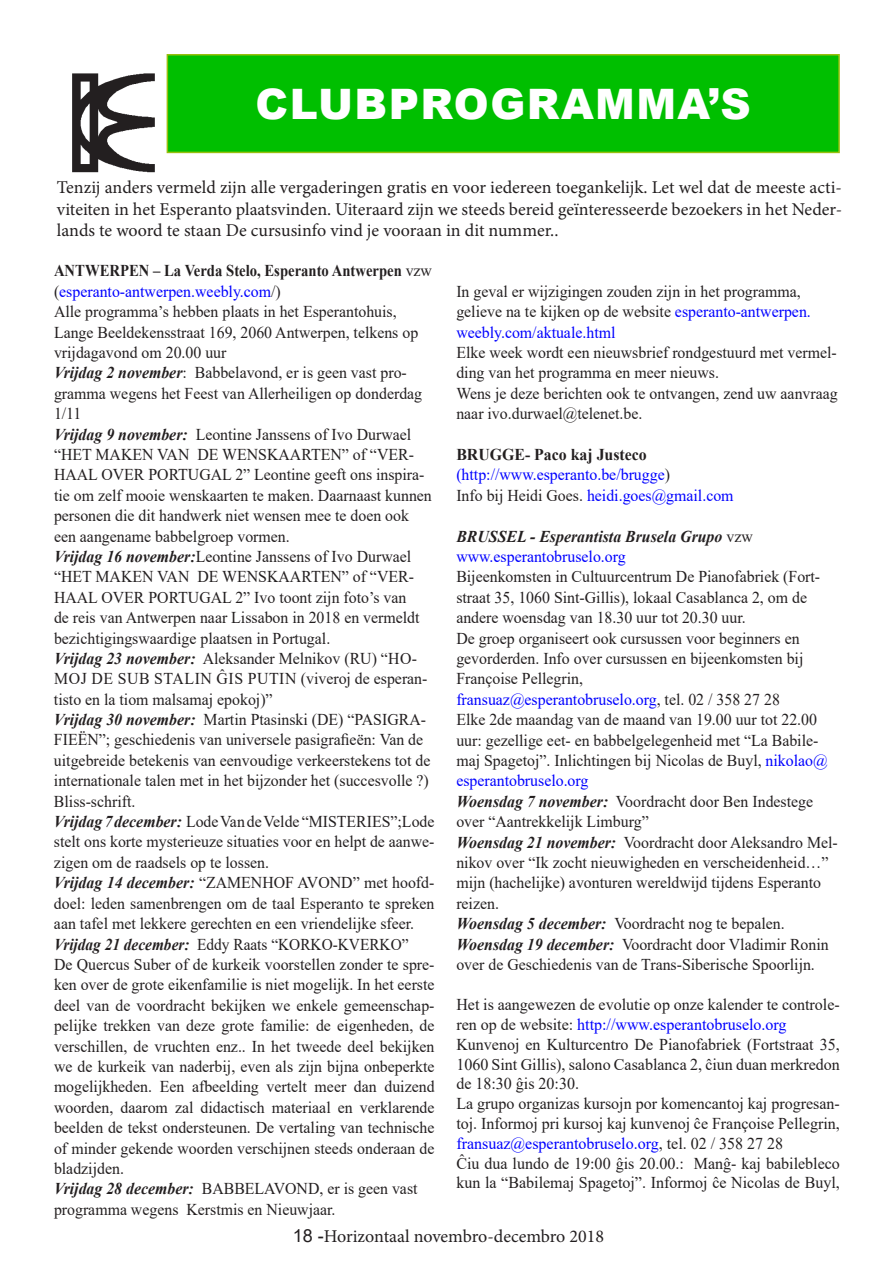
<style>
.page{position:relative;width:893px;height:1263px;background:#fff}
.page>*{position:absolute;margin:0;border:0;box-sizing:border-box;transform-origin:0 0}
.t1{font:900 42px "Arial";letter-spacing:.035em;color:#fff}
.t2{font:18px/21.6px "Minion Pro";color:#231f20;text-align:justify}
.t3{font:16.5px/20.4px "Times New Roman";color:#231f20;scale:.96 1}
.t4{font:16.5px/19.8px "Times New Roman";color:#231f20}
.t5{font:16.5px "Times New Roman";color:#00f;scale:.96 1}
.t6{font:700 16.5px/20.4px "Times New Roman";color:#231f20;scale:.89 1}
.t7{font:16.5px "Times New Roman";color:#00f}
.t8{font:16.5px "Times New Roman";color:#231f20;scale:.93 1}
.t9{font:italic 700 16.5px "Times New Roman";color:#231f20;scale:.96 1}
.t10{font:700 16.5px "Times New Roman";color:#231f20;scale:.96 1}
.s1{font-weight:400}
.s2{font-weight:400;color:#00f}
.s3{font-weight:700;font-style:italic}
.s4{color:#00f}
.s5{color:#231f20}
.s6{font-weight:400;font-style:normal}
.s7{font-family:"Arial"}
</style>
<div class="page">
<img style="left:72px;top:56px;width:100px;height:117px">
<div style="left:167px;top:55px;width:672px;height:97px;background:#00bf00"></div>
<div style="left:167px;top:54px;width:673px;height:99px;border:2px solid #98bf0e"></div>
<p class="t1" style="left:256px;top:73px;width:497px">CLUBPROGRAMMA’S</p>
<p class="t2" style="left:57px;top:176px;width:787px">Tenzij anders vermeld zijn alle vergaderingen gratis en voor iedereen toegankelijk. Let wel dat de meeste acti&shy;viteiten in het Esperanto plaatsvinden. Uiteraard zijn we steeds bereid geïnteresseerde bezoekers in het Neder&shy;lands te woord te staan De cursusinfo vind je vooraan in dit nummer..</p>
<p class="t6" style="left:54px;top:260px;width:426px">ANTWERPEN – La Verda Stelo, Esperanto Antwerpen <span class="s1">vzw (</span><span class="s2">esperanto-antwerpen.weebly.com</span><span class="s1">/)</span></p>
<p class="t3" style="left:54px;top:301px;width:381px">Alle programma’s hebben plaats in het Esperantohuis,<br>Lange Beeldekensstraat 169, 2060 Antwerpen, telkens op vrijdagavond om 20.00 uur</p>
<p class="t3" style="left:54px;top:362px;width:385px"><span class="s3">Vrijdag 2 november</span>: Babbelavond, er is geen vast pro&shy;gramma wegens het Feest van Allerheiligen op donderdag<br>1/11</p>
<p class="t3" style="left:54px;top:423px;width:395px"><span class="s3">Vrijdag 9 november:</span> Leontine Janssens of Ivo Durwael “HET MAKEN VAN DE WENSKAARTEN” of “VER-HAAL OVER PORTUGAL 2” Leontine geeft ons inspira&shy;tie om zelf mooie wenskaarten te maken. Daarnaast kunnen personen die dit handwerk niet wensen mee te doen ook een aangename babbelgroep vormen.</p>
<p class="t3" style="left:54px;top:546px;width:382px"><span class="s3">Vrijdag 16 november:</span>Leontine Janssens of Ivo Durwael “HET MAKEN VAN DE WENSKAARTEN” of “VER-HAAL OVER PORTUGAL 2” Ivo toont zijn foto’s van de reis van Antwerpen naar Lissabon in 2018 en vermeldt bezichtigingswaardige plaatsen in Portugal.</p>
<p class="t3" style="left:54px;top:648px;width:391px"><span class="s3">Vrijdag 23 november:</span> Aleksander Melnikov (RU) “HO-<br>MOJ DE SUB STALIN ĜIS PUTIN (viveroj de esperan&shy;tisto en la tiom malsamaj epokoj)”</p>
<p class="t3" style="left:54px;top:709px;width:394px"><span class="s3">Vrijdag 30 november:</span> Martin Ptasinski (DE) “PASIGRA-FIEËN”; geschiedenis van universele pasigrafieën: Van de uitgebreide betekenis van eenvoudige verkeerstekens tot de internationale talen met in het bijzonder het (succesvolle ?)<br>Bliss-schrift.</p>
<p class="t3" style="left:54px;top:811px;width:398px;text-align:justify"><span class="s3">Vrijdag 7 december:</span> Lode Van de Velde “MISTERIES”;Lode stelt ons korte mysterieuze situaties voor en helpt de aanwe&shy;zigen om de raadsels op te lossen.</p>
<p class="t3" style="left:54px;top:872px;width:398px;text-align:justify"><span class="s3">Vrijdag 14 december:</span> “ZAMENHOF AVOND” met hoofd&shy;doel: leden samenbrengen om de taal Esperanto te spreken aan tafel met lekkere gerechten en een vriendelijke sfeer.</p>
<p class="t8" style="left:54px;top:932px;width:383px"><span class="s3">Vrijdag 21 december:</span> Eddy Raats “KORKO-KVERKO”</p>
<p class="t3" style="left:54px;top:954px;width:398px;text-align:justify">De Quercus Suber of de kurkeik voorstellen zonder te spre&shy;ken over de grote eikenfamilie is niet mogelijk. In het eerste deel van de voordracht bekijken we enkele gemeenschap&shy;pelijke trekken van deze grote familie: de eigenheden, de verschillen, de vruchten enz.. In het tweede deel bekijken we de kurkeik van naderbij, even als zijn bijna onbeperkte mogelijkheden. Een afbeelding vertelt meer dan duizend woorden, daarom zal didactisch materiaal en verklarende beelden de tekst ondersteunen. De vertaling van technische of minder gekende woorden verschijnen steeds onderaan de bladzijden.</p>
<p class="t3" style="left:54px;top:1178px;width:380px"><span class="s3">Vrijdag 28 december:</span> BABBELAVOND, er is geen vast programma wegens Kerstmis en Nieuwjaar.</p>
<p class="t3" style="left:456px;top:280px;width:371px">In geval er wijzigingen zouden zijn in het programma, gelieve na te kijken op de website <span class="s4">esperanto-antwerpen. weebly.com/aktuale.html</span></p>
<p class="t3" style="left:456px;top:342px;width:398px">Elke week wordt een nieuwsbrief rondgestuurd met vermel&shy;ding van het programma en meer nieuws.</p>
<p class="t3" style="left:456px;top:382px;width:399px">Wens je deze berichten ook te ontvangen, zend uw aanvraag naar ivo.durwael@telenet.be.</p>
<p class="t10" style="left:456px;top:442px;width:200px">BRUGGE- Paco kaj Justeco</p>
<p class="t5" style="left:456px;top:463px;width:224px">(http://www.esperanto.be/brugge<span class="s5">)</span></p>
<p class="t5" style="left:456px;top:484px;width:290px"><span class="s5">Info bij Heidi Goes.</span> heidi.goes@gmail.com</p>
<p class="t9" style="left:456px;top:524px;width:310px">BRUSSEL - Esperantista Brusela Grupo <span class="s6">vzw</span></p>
<p class="t5" style="left:456px;top:545px;width:178px">www.esperantobruselo.org</p>
<p class="t3" style="left:456px;top:566px;width:380px">Bijeenkomsten in Cultuurcentrum De Pianofabriek (Fort&shy;straat 35, 1060 Sint-Gillis), lokaal Casablanca 2, om de andere woensdag van 18.30 uur tot 20.30 uur.</p>
<p class="t3" style="left:456px;top:627px;width:363px">De groep organiseert ook cursussen voor beginners en gevorderden. Info over cursussen en bijeenkomsten bij<br>Françoise Pellegrin,</p>
<p class="t5" style="left:456px;top:687px;width:339px">fransuaz@esperantobruselo.org<span class="s5">, tel. 02 / 358 27 28</span></p>
<p class="t3" style="left:456px;top:709px;width:388px">Elke 2de maandag van de maand van 19.00 uur tot 22.00 uur: gezellige eet- en babbelgelegenheid met “La Babile&shy;maj Spagetoj”. Inlichtingen bij Nicolas de Buyl, <span class="s4">nikolao@ esperantobruselo.org</span></p>
<p class="t3" style="left:456px;top:790px;width:373px"><span class="s3">Woensdag 7 november:</span> Voordracht door Ben Indestege over “Aantrekkelijk Limburg”</p>
<p class="t3" style="left:456px;top:831px;width:399px"><span class="s3">Woensdag 21 november:</span> Voordracht door Aleksandro Mel&shy;nikov over “Ik zocht nieuwigheden en verscheidenheid…” mijn (hachelijke) avonturen wereldwijd tijdens Esperanto reizen.</p>
<p class="t3" style="left:456px;top:913px;width:344px"><span class="s3">Woensdag 5 december:</span> Voordracht nog te bepalen.</p>
<p class="t3" style="left:456px;top:933px;width:389px"><span class="s3">Woensdag 19 december:</span> Voordracht door Vladimir Ronin over de Geschiedenis van de Trans-Siberische Spoorlijn.</p>
<p class="t4" style="left:456px;top:994px;width:385px">Het is aangewezen de evolutie op onze kalender te controle&shy;ren op de website: <span class="s4">http://www.esperantobruselo.org</span></p>
<p class="t4" style="left:456px;top:1034px;width:385px;text-align:justify">Kunvenoj en Kulturcentro De Pianofabriek (Fortstraat 35, 1060 Sint Gillis), salono Casablanca 2, ĉiun duan merkredon de 18:30 ĝis 20:30.</p>
<p class="t4" style="left:456px;top:1093px;width:385px">La grupo organizas kursojn por komencantoj kaj progresan&shy;toj. Informoj pri kursoj kaj kunvenoj ĉe Françoise Pellegrin,</p>
<p class="t7" style="left:456px;top:1132px;width:328px">fransuaz@esperantobruselo.org<span class="s5">, tel. 02 / 358 27 28</span></p>
<p class="t4" style="left:456px;top:1153px;width:385px">Ĉiu dua lundo de 19:00 ĝis 20.00.: Manĝ- kaj babilebleco kun la “Babilemaj Spagetoj”. Informoj ĉe Nicolas de Buyl,</p>
<p class="t2" style="left:293px;top:1225px;width:313px"><span class="s7">18 -</span>Horizontaal novembro-decembro 2018</p>
</div>
